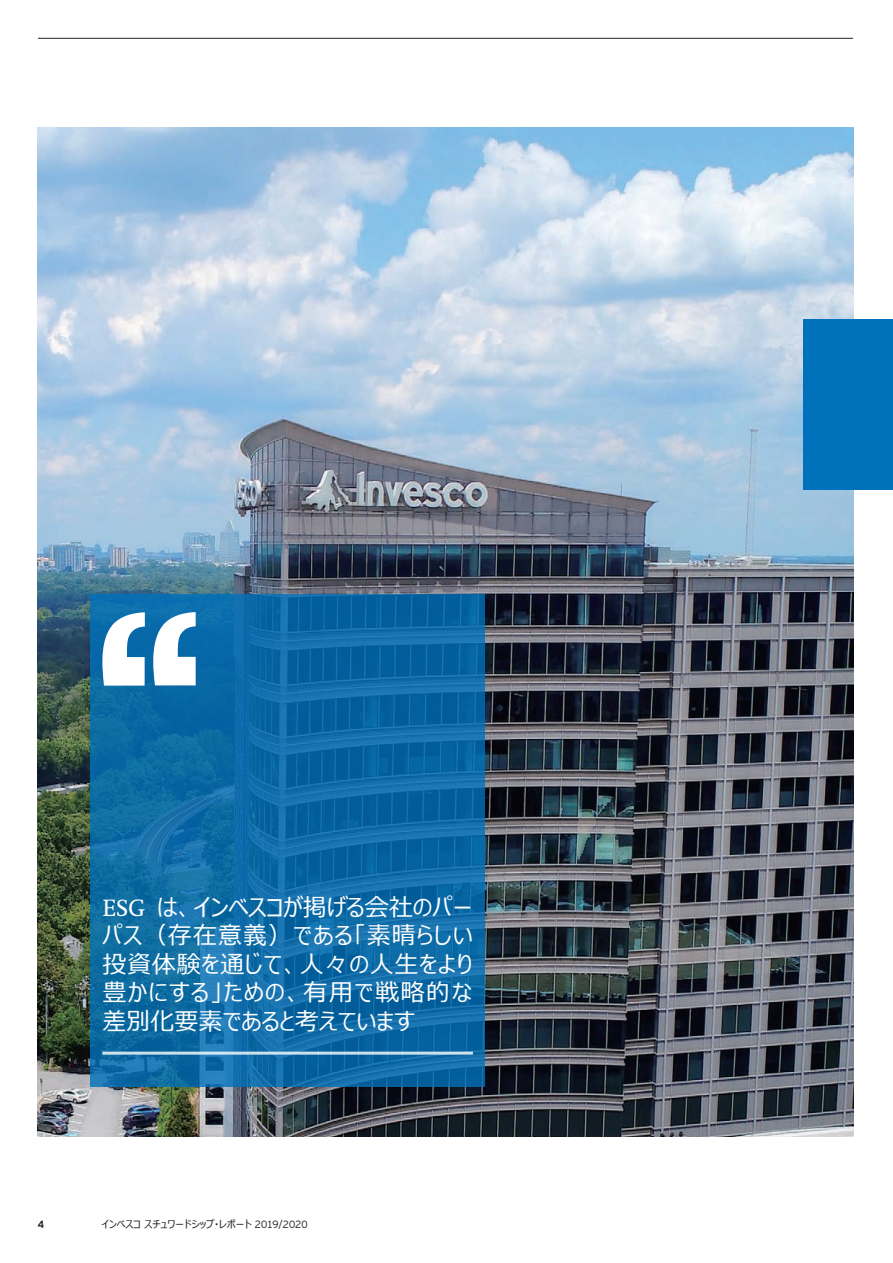
<style>
.page{position:relative;width:893px;height:1263px;background:#fff}
.page>*{position:absolute;margin:0;border:0;box-sizing:border-box;transform-origin:0 0}
.t1{font:24px/28.5px "Meiryo UI";letter-spacing:.035em;color:#fff;text-align:justify}
.t2{font:10.5px "Meiryo UI";color:#231f20}
.t3{font:700 10.5px "Invesco Interstate";color:#231f20}
.s1{font-family:"Swift LT Std"}
.s2{font-family:"Invesco Interstate";font-weight:300}
</style>
<div class="page">
<img style="left:37px;top:128px;width:817px;height:1009px">
<hr style="left:38px;top:38px;width:815px;height:1px;background:#231f20">
<svg style="left:90px;top:594px;width:395px;height:492px;background:#0d6aa5"></svg>
<div style="left:804px;top:319px;width:89px;height:170px;background:#0072bc"></div>
<svg style="left:102px;top:612px;width:43px;height:74px"></svg>
<svg style="left:153px;top:612px;width:43px;height:73px"></svg>
<hr style="left:102px;top:1052px;width:371px;height:3px;background:#fff">
<p class="t1" style="left:102px;top:894px;width:371px"><span class="s1">ESG</span> は、インベスコが掲げる会社のパーパス（存在意義）である「素晴らしい投資体験を通じて、人々の人生をより豊かにする」ための、有用で戦略的な差別化要素であると考えています</p>
<p class="t3" style="left:38px;top:1218px;width:8px">4</p>
<p class="t2" style="left:102px;top:1217px;width:208px">インベスコ スチュワードシップ・レポート <span class="s2">2019/2020</span></p>
</div>
